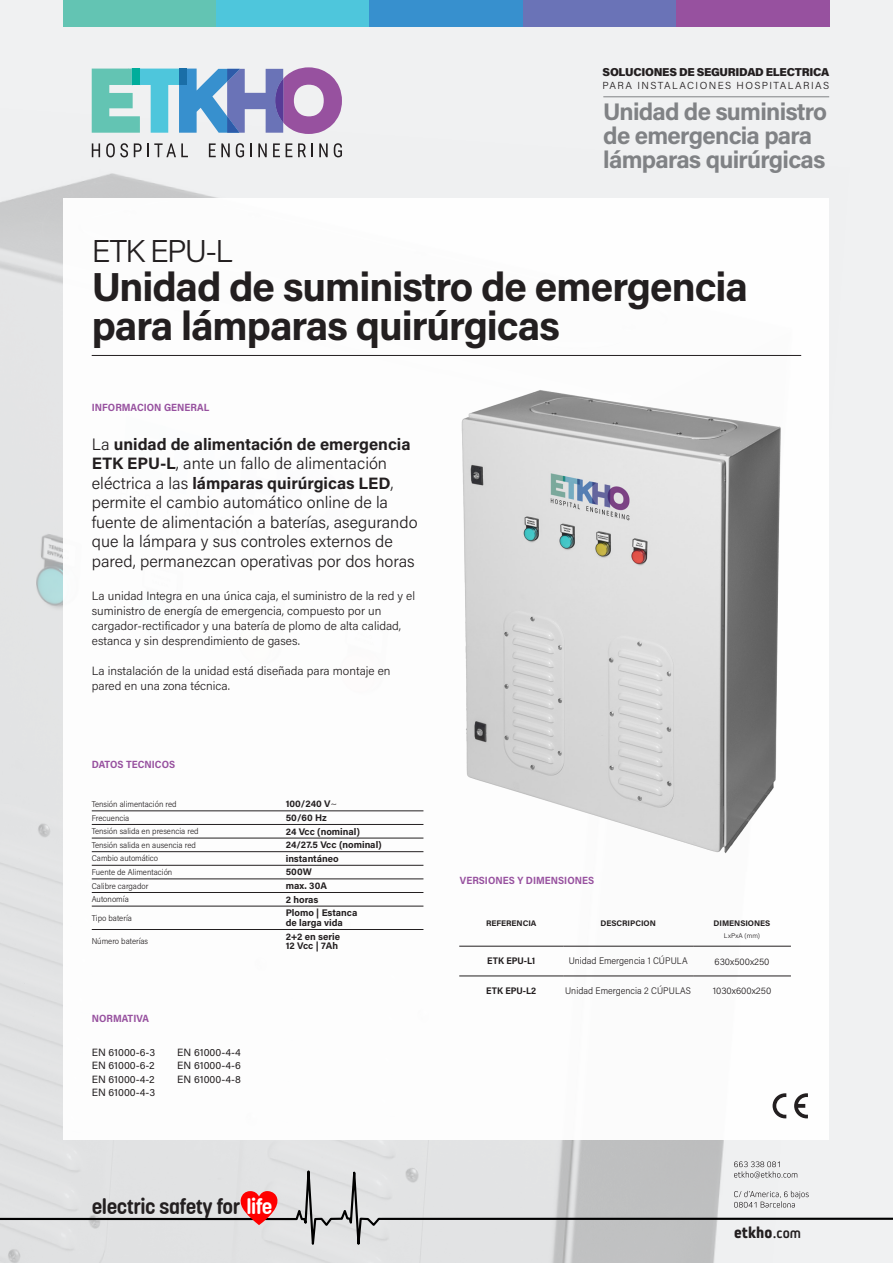
<style>
.page{position:relative;width:893px;height:1263px;background:#f0f1f2}
.page>*{position:absolute;margin:0;border:0;box-sizing:border-box;transform-origin:0 0}
.t1{font:700 40.5px/39px "Acumin Pro";letter-spacing:-.025em;color:#231f20}
.t2{font:300 31.5px "Acumin Pro";letter-spacing:-.05em;color:#231f20}
.t3{font:700 24px/24px "Acumin Pro";letter-spacing:-.03em;color:#808285}
.t4{font:700 21px "Korolev Rounded";letter-spacing:-.025em;color:#231f20}
.t5{font:300 16.5px/19.5px "Acumin Pro";color:#231f20}
.t6{font:800 16.5px "Kiro";letter-spacing:.01em;color:#231f20}
.t7{font:300 12px/15px "Acumin Pro";color:#231f20}
.t8{font:900 11.55px "Acumin Pro";letter-spacing:-.025em;color:#231f20}
.t9{font:10.5px/13.5px "Acumin Pro";letter-spacing:.005em;color:#231f20;text-align:justify}
.t10{font:700 10.5px "Acumin Pro Semi Cond";color:#97519f}
.t11{font:300 10.2px "Acumin Pro";letter-spacing:.135em;color:#231f20}
.t12{font:700 9.6px/9.6px "Acumin Pro";color:#231f20}
.t13{font:300 9.6px "Acumin Pro Semi Cond";color:#231f20}
.t14{font:300 9.6px "Acumin Pro";color:#231f20}
.t15{font:700 9.6px "Acumin Pro Semi Cond";color:#231f20}
.t16{font:300 8.4px "Acumin Pro Semi Cond";color:#231f20}
.t17{font:700 8.1px "Acumin Pro";color:#231f20}
.t18{font:300 6.75px "Acumin Pro";letter-spacing:.025em;color:#231f20}
.s1{font-weight:700}
.s2{font-weight:200}
.s3{color:#fff}
.s4{font-weight:700;font-size:15px}
</style>
<div class="page">
<img style="left:0;top:108px;width:829px;height:1027px">
<div style="left:64px;top:199px;width:765px;height:941px;background:#fff"></div>
<svg style="left:92px;top:67px;width:250px;height:67px"></svg>
<div style="left:179px;top:69px;width:8px;height:16px;background:#1a6ea7"></div>
<div style="left:132px;top:69px;width:8px;height:16px;background:#00ad9b"></div>
<svg style="left:334px;top:143px;width:8px;height:14px"></svg>
<svg style="left:319px;top:143px;width:9px;height:14px"></svg>
<svg style="left:298px;top:143px;width:15px;height:14px"></svg>
<svg style="left:286px;top:143px;width:6px;height:14px"></svg>
<svg style="left:273px;top:143px;width:7px;height:14px"></svg>
<svg style="left:258px;top:143px;width:9px;height:14px"></svg>
<svg style="left:250px;top:143px;width:2px;height:14px"></svg>
<svg style="left:236px;top:143px;width:8px;height:14px"></svg>
<svg style="left:209px;top:143px;width:21px;height:14px"></svg>
<svg style="left:134px;top:143px;width:54px;height:14px"></svg>
<svg style="left:106px;top:143px;width:22px;height:14px"></svg>
<svg style="left:92px;top:143px;width:8px;height:14px"></svg>
<div style="left:64px;top:0;width:153px;height:26px;background:#63c4b3"></div>
<div style="left:217px;top:0;width:153px;height:26px;background:#4ec6dc"></div>
<div style="left:370px;top:0;width:153px;height:26px;background:#3790ce"></div>
<div style="left:523px;top:0;width:153px;height:26px;background:#6a73b7"></div>
<div style="left:676px;top:0;width:153px;height:26px;background:#97519f"></div>
<svg style="left:0;top:1135px;width:893px;height:128px"></svg>
<svg style="left:239px;top:1191px;width:40px;height:34px"></svg>
<svg style="left:734px;top:1191px;width:75px;height:17px"></svg>
<svg style="left:734px;top:1161px;width:63px;height:17px"></svg>
<hr style="left:92px;top:355px;width:709px;height:1px;background:#231f20">
<hr style="left:603px;top:97px;width:226px;height:1px;background:#808285">
<hr style="left:92px;top:810px;width:181px;height:1px;background:#231f20">
<hr style="left:273px;top:810px;width:150px;height:1px;background:#231f20">
<hr style="left:92px;top:824px;width:181px;height:1px;background:#231f20">
<hr style="left:273px;top:824px;width:150px;height:1px;background:#231f20">
<hr style="left:92px;top:838px;width:181px;height:1px;background:#231f20">
<hr style="left:273px;top:838px;width:150px;height:1px;background:#231f20">
<hr style="left:92px;top:851px;width:181px;height:1px;background:#231f20">
<hr style="left:273px;top:851px;width:150px;height:1px;background:#231f20">
<hr style="left:92px;top:865px;width:181px;height:1px;background:#231f20">
<hr style="left:273px;top:865px;width:150px;height:1px;background:#231f20">
<hr style="left:92px;top:879px;width:181px;height:1px;background:#231f20">
<hr style="left:273px;top:879px;width:150px;height:1px;background:#231f20">
<hr style="left:92px;top:892px;width:181px;height:1px;background:#231f20">
<hr style="left:273px;top:892px;width:150px;height:1px;background:#231f20">
<hr style="left:92px;top:906px;width:181px;height:1px;background:#231f20">
<hr style="left:273px;top:906px;width:150px;height:1px;background:#231f20">
<hr style="left:92px;top:929px;width:181px;height:1px;background:#231f20">
<hr style="left:273px;top:929px;width:150px;height:1px;background:#231f20">
<hr style="left:459px;top:976px;width:104px;height:1px;background:#231f20">
<hr style="left:563px;top:976px;width:130px;height:1px;background:#231f20">
<hr style="left:693px;top:976px;width:98px;height:1px;background:#231f20">
<hr style="left:459px;top:946px;width:104px;height:1px;background:#231f20">
<hr style="left:563px;top:946px;width:130px;height:1px;background:#231f20">
<hr style="left:693px;top:946px;width:98px;height:1px;background:#231f20">
<img style="left:461px;top:390px;width:320px;height:464px">
<svg style="left:773px;top:1093px;width:13px;height:25px"></svg>
<svg style="left:794px;top:1093px;width:14px;height:25px"></svg>
<p class="t8" style="left:603px;top:64px;width:228px">SOLUCIONES DE SEGURIDAD ELECTRICA</p>
<p class="t11" style="left:602px;top:78px;width:228px">PARA INSTALACIONES HOSPITALARIAS</p>
<h3 class="t3" style="left:603px;top:98px;width:225px">Unidad de suministro de emergencia para lámparas quirúrgicas</h3>
<h2 class="t2" style="left:92px;top:230px;width:143px">ETK EPU-L</h2>
<h1 class="t1" style="left:92px;top:266px;width:658px">Unidad de suministro de emergencia para lámparas quirúrgicas</h1>
<p class="t10" style="left:92px;top:400px;width:119px">INFORMACION GENERAL</p>
<p class="t5" style="left:92px;top:434px;width:327px">La <span class="s1">unidad de alimentación de emergencia ETK EPU-L</span>, ante un fallo de alimentación eléctrica a las <span class="s1">lámparas quirúrgicas LED</span>, permite el cambio automático online de la fuente de alimentación a baterías, asegurando que la lámpara y sus controles externos de pared, permanezcan operativas por dos horas</p>
<p class="t7" style="left:92px;top:588px;width:325px">La unidad Integra en una única caja, el suministro de la red y el suministro de energía de emergencia, compuesto por un cargador-rectificador y una batería de plomo de alta calidad, estanca y sin desprendimiento de gases.</p>
<p class="t7" style="left:92px;top:663px;width:300px">La instalación de la unidad está diseñada para montaje en pared en una zona técnica.</p>
<p class="t10" style="left:92px;top:757px;width:85px">DATOS TECNICOS</p>
<p class="t16" style="left:92px;top:798px;width:86px">Tensión alimentación red</p>
<p class="t12" style="left:286px;top:799px;width:53px">100/240 V<span class="s2">~</span></p>
<p class="t16" style="left:92px;top:812px;width:39px">Frecuencia</p>
<p class="t12" style="left:286px;top:812px;width:42px">50/60 Hz</p>
<p class="t16" style="left:92px;top:825px;width:108px">Tensión salida en presencia red</p>
<p class="t12" style="left:286px;top:826px;width:76px">24 Vcc (nominal)</p>
<p class="t16" style="left:92px;top:839px;width:106px">Tensión salida en ausencia red</p>
<p class="t12" style="left:286px;top:839px;width:98px">24/27.5 Vcc (nominal)</p>
<p class="t16" style="left:92px;top:853px;width:68px">Cambio automático</p>
<p class="t12" style="left:286px;top:853px;width:54px">instantáneo</p>
<p class="t16" style="left:92px;top:866px;width:82px">Fuente de Alimentación</p>
<p class="t12" style="left:286px;top:867px;width:28px">500W</p>
<p class="t16" style="left:92px;top:880px;width:58px">Calibre cargador</p>
<p class="t12" style="left:286px;top:880px;width:43px">max. 30A</p>
<p class="t16" style="left:92px;top:893px;width:38px">Autonomía</p>
<p class="t12" style="left:286px;top:894px;width:34px">2 horas</p>
<p class="t16" style="left:92px;top:912px;width:42px">Tipo batería</p>
<p class="t12" style="left:286px;top:908px;width:73px">Plomo | Estanca de larga vida</p>
<p class="t16" style="left:92px;top:935px;width:58px">Número baterías</p>
<p class="t12" style="left:286px;top:931px;width:56px">2+2 en serie<br>12 Vcc | 7Ah</p>
<p class="t10" style="left:92px;top:1011px;width:59px">NORMATIVA</p>
<p class="t9" style="left:92px;top:1045px;width:65px">EN 61000-6-3<br>EN 61000-6-2<br>EN 61000-4-2<br>EN 61000-4-3</p>
<p class="t9" style="left:177px;top:1045px;width:65px">EN 61000-4-4<br>EN 61000-4-6<br>EN 61000-4-8</p>
<h3 class="t4" style="left:92px;top:1194px;width:182px">electric safety for <span class="s3">life</span></h3>
<p class="t10" style="left:460px;top:873px;width:136px">VERSIONES Y DIMENSIONES</p>
<p class="t17" style="left:486px;top:917px;width:52px">REFERENCIA</p>
<p class="t17" style="left:600px;top:917px;width:57px">DESCRIPCION</p>
<p class="t17" style="left:714px;top:917px;width:58px">DIMENSIONES</p>
<p class="t18" style="left:724px;top:931px;width:38px">LxPxA (mm)</p>
<p class="t15" style="left:487px;top:954px;width:50px">ETK EPU-L1</p>
<p class="t13" style="left:569px;top:954px;width:120px">Unidad Emergencia 1 CÚPULA</p>
<p class="t14" style="left:714px;top:954px;width:57px">630x500x250</p>
<p class="t15" style="left:486px;top:984px;width:51px">ETK EPU-L2</p>
<p class="t13" style="left:565px;top:984px;width:127px">Unidad Emergencia 2 CÚPULAS</p>
<p class="t14" style="left:713px;top:984px;width:60px">1030x600x250</p>
<h3 class="t6" style="left:734px;top:1223px;width:69px">etkho<span class="s4">.com</span></h3>
</div>
